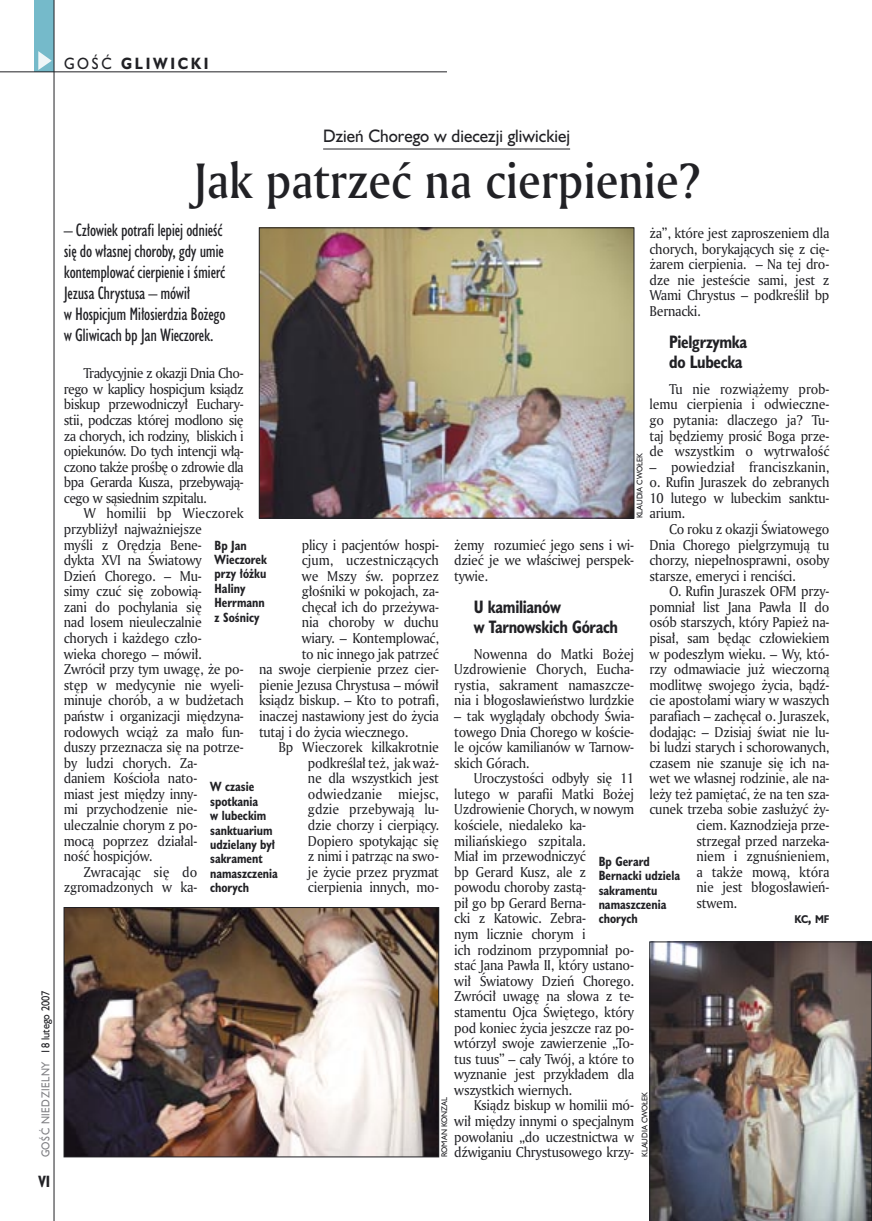
<style>
.page{position:relative;width:872px;height:1221px;background:#fff}
.page>*{position:absolute;margin:0;border:0;box-sizing:border-box;transform-origin:0 0}
._05a_tytyl_AmMd_32_pt{font:48px "Amerigo Md PL";color:#212125;scale:.9 1}
._06-4_lead_lokal_HuCn_11_pt{font:16.5px/21px "Humanst 521 Cn PL";letter-spacing:-.02em;color:#212125}
._04_srodtytul_HuCB_11_pt{font:700 16.5px/19.5px "Humanst 521 Cn PL";letter-spacing:-.02em;color:#212125;scale:.94 1}
._04-3_nadtytul_lokal{font:16.5px "Humanst 521 PL";color:#212125;scale:.94 1}
._15a_temat_lewo{font:700 15px "Humanst 521 PL";letter-spacing:.2em;color:#212125;scale:.9 1}
._16_pagina_lewa{font:700 15px "Humanst 521 Cn PL";color:#212125;scale:.94 1}
._01_body_tekst{font:13.8px/15.6px "Amerigo PL";letter-spacing:-.02em;color:#212125;text-align:justify;scale:.94 1}
._01_body_tekst-2{font:13.8px "Amerigo PL";color:#212125;scale:.94 1}
._09_podpis_zdjecia_HuCnB{font:700 12.3px/14.4px "Humanst 521 Cn PL";color:#212125;scale:.94 1}
._18a_data_lewa_GOSC{font:10.5px "Humanst 521 PL";letter-spacing:.05em;color:#7f7f83;scale:.9 1}
._18_data_lewa{font:10.5px "Humanst 521 PL";color:#212125;scale:.9 1}
._12a_autor_na_koncu_HuBd{font:700 10.35px "Humanst 521 PL";color:#212125;scale:.9 1}
._09a_autor_zdjecia_Hu_5_pt{font:7.5px "Humanst 521 PL";color:#212125;scale:.94 1}
.s1{font-weight:400}
.s2{font-size:13.8px}
</style>
<div class="page">
<div style="left:35px;top:0;width:19px;height:72px;background:#75baca"></div>
<hr style="left:54px;top:0;width:1px;height:1220px;background:#212125">
<hr style="left:0;top:72px;width:447px;height:1px;background:#212125">
<svg style="left:38px;top:51px;width:14px;height:19px"></svg>
<hr style="left:323px;top:149px;width:247px;height:1px;background:#212125">
<img style="left:261px;top:229px;width:371px;height:287px">
<div style="left:259px;top:227px;width:375px;height:291px;border:1px solid #212125"></div>
<img style="left:649px;top:941px;width:223px;height:279px">
<img style="left:66px;top:909px;width:371px;height:245px">
<div style="left:64px;top:907px;width:375px;height:249px;border:1px solid #212125"></div>
<p class="_15a_temat_lewo" style="left:64px;top:53px;width:162px"><span class="s1">GOŚĆ</span> GLIWICKI</p>
<p class="_18_data_lewa" style="left:38px;top:1053px;width:72px;rotate:-90deg">18 lutego 2007</p>
<p class="_18a_data_lewa_GOSC" style="left:38px;top:1157px;width:108px;rotate:-90deg">GOŚĆ NIEDZIELNY</p>
<p class="_16_pagina_lewa" style="left:38px;top:1170px;width:14px">VI</p>
<p class="_04-3_nadtytul_lokal" style="left:323px;top:124px;width:264px">Dzień Chorego w diecezji gliwickiej</p>
<p class="_05a_tytyl_AmMd_32_pt" style="left:194px;top:148px;width:563px">Jak patrzeć na cierpienie?</p>
<p class="_06-4_lead_lokal_HuCn_11_pt" style="left:64px;top:219px;width:163px">– Człowiek potrafi lepiej odnieść się do własnej choroby, gdy umie kontemplować cierpienie i śmierć<br>Jezusa Chrystusa – mówił<br>w Hospicjum Miłosierdzia Bożego w Gliwicach bp Jan Wieczorek.</p>
<p class="_01_body_tekst" style="left:64px;top:365px;width:193px;text-indent:20px">Tradycyjnie z okazji Dnia Cho&shy;rego w kaplicy hospicjum ksiądz biskup przewodniczył Euchary&shy;stii, podczas której modlono się za chorych, ich rodziny, bliskich i opiekunów. Do tych intencji włą&shy;czono także prośbę o zdrowie dla bpa Gerarda Kusza, przebywają&shy;cego w sąsiednim szpitalu.</p>
<p class="_01_body_tekst" style="left:64px;top:505px;width:193px;text-align:left;text-indent:20px">W homilii bp Wieczorek przybliżył najważniejsze<br>myśli z Orędzia Bene-<br>dykta XVI na Światowy<br>Dzień Chorego. – Mu-<br>simy czuć się zobowią-<br>zani do pochylania się<br>nad losem nieuleczalnie chorych i każdego czło-<br>wieka chorego – mówił.<br>Zwrócił przy tym uwagę, że po&shy;stęp w medycynie nie wyeli&shy;minuje chorób, a w budżetach państw i organizacji międzyna&shy;rodowych wciąż za mało fun&shy;duszy przeznacza się na potrze&shy;by ludzi chorych. Za-<br>daniem Kościoła nato-<br>miast jest między inny-<br>mi przychodzenie nie&shy;uleczalnie chorym z po-<br>mocą poprzez działal-<br>ność hospicjów.</p>
<p class="_01_body_tekst" style="left:64px;top:863px;width:144px;text-align:right">Zwracając się do zgromadzonych w ka-</p>
<p class="_01_body_tekst" style="left:649px;top:225px;width:193px">ża”, które jest zaproszeniem dla chorych, borykających się z cię&shy;żarem cierpienia. – Na tej dro&shy;dze nie jesteście sami, jest z Wami Chrystus – podkreślił bp Bernacki.</p>
<p class="_04_srodtytul_HuCB_11_pt" style="left:669px;top:332px;width:85px">Pielgrzymka do Lubecka</p>
<p class="_01_body_tekst" style="left:649px;top:380px;width:193px;text-indent:20px">Tu nie rozwiążemy prob&shy;lemu cierpienia i odwieczne&shy;go pytania: dlaczego ja? Tu&shy;taj będziemy prosić Boga prze&shy;de wszystkim o wytrwałość</p>
<p class="_01_body_tekst" style="left:649px;top:458px;width:193px">– powiedział franciszkanin, o. Rufin Juraszek do zebranych 10 lutego w lubeckim sanktu&shy;arium.</p>
<p class="_01_body_tekst" style="left:649px;top:521px;width:193px;text-indent:20px">Co roku z okazji Światowego Dnia Chorego pielgrzymują tu chorzy, niepełnosprawni, osoby starsze, emeryci i renciści.</p>
<p class="_01_body_tekst" style="left:669px;top:583px;width:172px">O. Rufin Juraszek OFM przy-</p>
<p class="_01_body_tekst" style="left:649px;top:598px;width:193px">pomniał list Jana Pawła II do</p>
<p class="_01_body_tekst" style="left:649px;top:614px;width:193px">osób starszych, który Papież na-</p>
<p class="_01_body_tekst" style="left:649px;top:630px;width:193px">pisał, sam będąc człowiekiem</p>
<p class="_01_body_tekst" style="left:649px;top:645px;width:193px">w podeszłym wieku. – Wy, któ-</p>
<p class="_01_body_tekst" style="left:649px;top:661px;width:193px">rzy odmawiacie już wieczorną</p>
<p class="_01_body_tekst" style="left:649px;top:676px;width:193px">modlitwę swojego życia, bądź-</p>
<p class="_01_body_tekst" style="left:649px;top:692px;width:193px">cie apostołami wiary w waszych</p>
<p class="_01_body_tekst" style="left:649px;top:707px;width:193px">parafiach – zachęcał o. Juraszek,</p>
<p class="_01_body_tekst" style="left:649px;top:723px;width:193px">dodając: – Dzisiaj świat nie lu-</p>
<p class="_01_body_tekst" style="left:649px;top:739px;width:193px">bi ludzi starych i schorowanych,</p>
<p class="_01_body_tekst" style="left:649px;top:754px;width:193px">czasem nie szanuje się ich na-</p>
<p class="_01_body_tekst" style="left:649px;top:770px;width:193px">wet we własnej rodzinie, ale na-</p>
<p class="_01_body_tekst" style="left:649px;top:785px;width:193px">leży też pamiętać, że na ten sza-</p>
<p class="_01_body_tekst" style="left:649px;top:801px;width:193px">cunek trzeba sobie zasłużyć ży-</p>
<p class="_01_body_tekst" style="left:696px;top:816px;width:143px">ciem. Kaznodzieja prze-</p>
<p class="_01_body_tekst" style="left:696px;top:832px;width:143px">strzegał przed narzeka-</p>
<p class="_01_body_tekst" style="left:696px;top:848px;width:143px">niem i zgnuśnieniem,</p>
<p class="_01_body_tekst" style="left:696px;top:863px;width:143px">a także mową, która</p>
<p class="_01_body_tekst" style="left:696px;top:879px;width:143px">nie jest błogosławień-</p>
<p class="_01_body_tekst" style="left:696px;top:894px;width:45px">stwem.</p>
<p class="_12a_autor_na_koncu_HuBd" style="left:794px;top:912px;width:40px">KC<span class="s2">,</span> MF</p>
<p class="_09a_autor_zdjecia_Hu_5_pt" style="left:634px;top:518px;width:71px;rotate:-90deg">KLAUDIA CWOŁEK</p>
<p class="_01_body_tekst" style="left:302px;top:536px;width:147px">plicy i pacjentów hospi-</p>
<p class="_01_body_tekst-2" style="left:302px;top:551px;width:147px">cjum, uczestniczących</p>
<p class="_01_body_tekst" style="left:302px;top:567px;width:147px">we Mszy św. poprzez</p>
<p class="_01_body_tekst" style="left:302px;top:583px;width:147px">głośniki w pokojach, za-</p>
<p class="_01_body_tekst" style="left:302px;top:598px;width:147px">chęcał ich do przeżywa-</p>
<p class="_01_body_tekst" style="left:302px;top:614px;width:147px">nia choroby w duchu</p>
<p class="_01_body_tekst" style="left:302px;top:630px;width:147px">wiary. – Kontemplować,</p>
<p class="_01_body_tekst" style="left:302px;top:645px;width:147px">to nic innego jak patrzeć</p>
<p class="_01_body_tekst" style="left:259px;top:661px;width:193px">na swoje cierpienie przez cier-</p>
<p class="_01_body_tekst" style="left:259px;top:676px;width:193px">pienie Jezusa Chrystusa – mówił</p>
<p class="_01_body_tekst" style="left:259px;top:692px;width:193px">ksiądz biskup. – Kto to potrafi,</p>
<p class="_01_body_tekst" style="left:259px;top:707px;width:193px">inaczej nastawiony jest do życia</p>
<p class="_01_body_tekst" style="left:259px;top:723px;width:160px">tutaj i do życia wiecznego.</p>
<p class="_01_body_tekst" style="left:308px;top:739px;width:141px;text-indent:-29px">Bp Wieczorek kilkakrotnie podkreślał też, jak waż&shy;ne dla wszystkich jest odwiedzanie miejsc, gdzie przebywają lu&shy;dzie chorzy i cierpiący.<br>Dopiero spotykając się z nimi i patrząc na swo&shy;je życie przez pryzmat cierpienia innych, mo-</p>
<p class="_01_body_tekst" style="left:454px;top:536px;width:193px">żemy rozumieć jego sens i wi&shy;dzieć je we właściwej perspek&shy;tywie.</p>
<p class="_04_srodtytul_HuCB_11_pt" style="left:474px;top:596px;width:155px">U kamilianów<br>w Tarnowskich Górach</p>
<p class="_01_body_tekst" style="left:454px;top:645px;width:193px;text-indent:20px">Nowenna do Matki Bożej Uzdrowienie Chorych, Eucha&shy;rystia, sakrament namaszcze&shy;nia i błogosławieństwo lurdzkie</p>
<p class="_01_body_tekst" style="left:454px;top:707px;width:193px">– tak wyglądały obchody Świa&shy;towego Dnia Chorego w koście&shy;le ojców kamilianów w Tarnow&shy;skich Górach.</p>
<p class="_01_body_tekst" style="left:454px;top:770px;width:193px;text-align:left;text-indent:20px">Uroczystości odbyły się 11 lutego w parafii Matki Bożej<br>Uzdrowienie Chorych, w nowym kościele, niedaleko ka&shy;miliańskiego szpitala.<br>Miał im przewodniczyć<br>bp Gerard Kusz, ale z powodu choroby zastą-<br>pił go bp Gerard Berna-<br>cki z Katowic. Zebra-<br>nym licznie chorym i<br>ich rodzinom przypomniał po&shy;stać Jana Pawła II, który ustano&shy;wił Światowy Dzień Chorego.<br>Zwrócił uwagę na słowa z te&shy;stamentu Ojca Świętego, który pod koniec życia jeszcze raz po&shy;wtórzył swoje zawierzenie „To&shy;tus tuus” – cały Twój, a które to wyznanie jest przykładem dla wszystkich wiernych.</p>
<p class="_01_body_tekst" style="left:454px;top:1097px;width:193px;text-indent:20px">Ksiądz biskup w homilii mó&shy;wił między innymi o specjalnym powołaniu „do uczestnictwa w dźwiganiu Chrystusowego krzy-</p>
<p class="_09_podpis_zdjecia_HuCnB" style="left:215px;top:537px;width:57px">Bp Jan<br>Wieczorek przy łóżku<br>Haliny<br>Herrmann z Sośnicy</p>
<p class="_09_podpis_zdjecia_HuCnB" style="left:210px;top:779px;width:74px">W czasie spotkania<br>w lubeckim sanktuarium udzielany był sakrament namaszczenia chorych</p>
<p class="_09_podpis_zdjecia_HuCnB" style="left:598px;top:853px;width:88px">Bp Gerard<br>Bernacki udziela sakramentu namaszczenia chorych</p>
<p class="_09a_autor_zdjecia_Hu_5_pt" style="left:439px;top:1156px;width:66px;rotate:-90deg">ROMAN KONZAL</p>
<p class="_09a_autor_zdjecia_Hu_5_pt" style="left:639px;top:1156px;width:71px;rotate:-90deg">KLAUDIA CWOŁEK</p>
</div>
